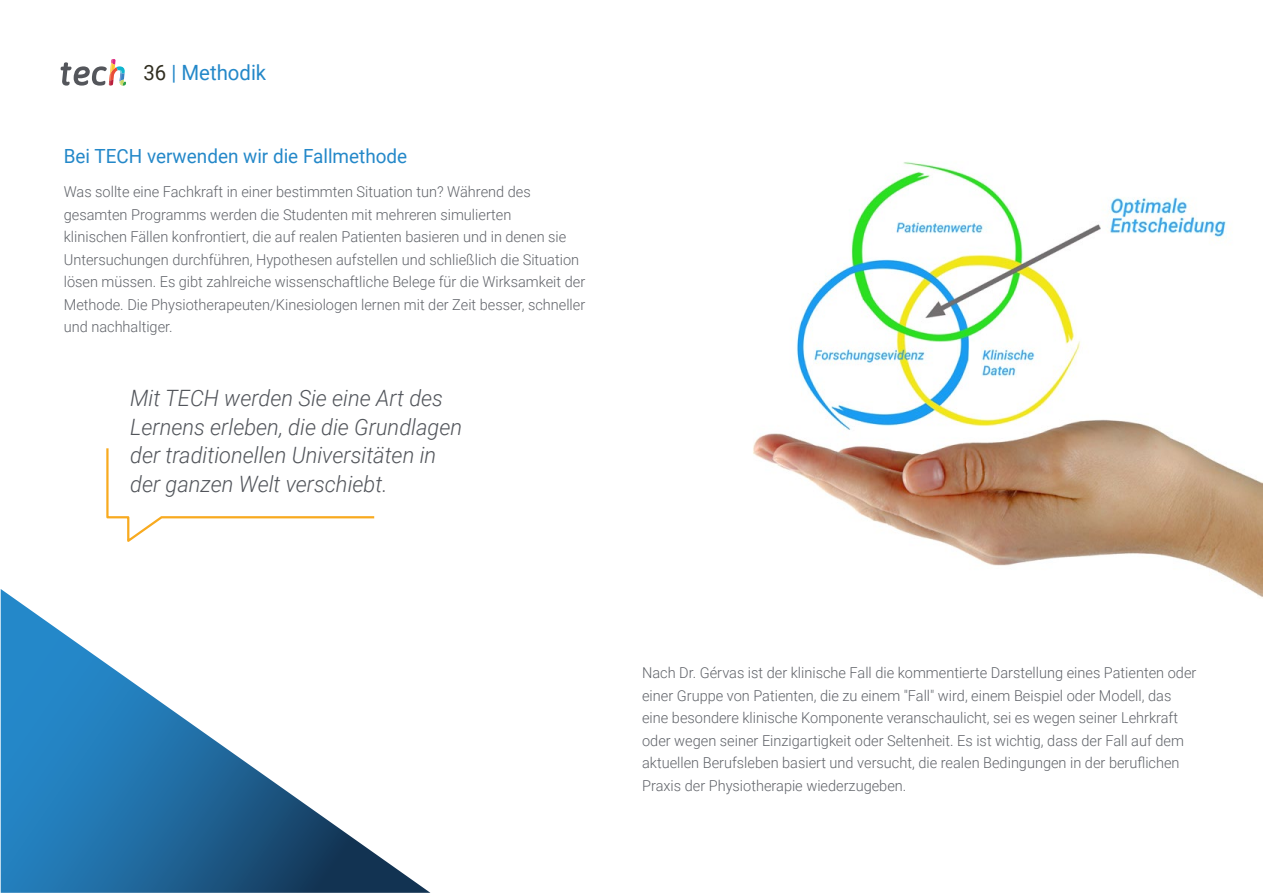
<style>
.page{position:relative;width:1263px;height:893px;background:#fff}
.page>*{position:absolute;margin:0;border:0;box-sizing:border-box;transform-origin:0 0}
.t1{font:italic 300 22.5px/28.5px "Roboto";color:#52555b}
.t2{font:21px "Roboto";color:#2488c9}
.t3{font:19.5px "Roboto";color:#2488c9}
.t4{font:300 15px/22.5px "Roboto";color:#61646a}
.s1{color:#312e20}
</style>
<div class="page">
<img style="left:753px;top:162px;width:510px;height:436px">
<svg style="left:61px;top:59px;width:65px;height:27px"></svg>
<svg style="left:106px;top:448px;width:269px;height:94px"></svg>
<svg style="left:1px;top:589px;width:429px;height:304px"></svg>
<h2 class="t2" style="left:144px;top:57px;width:124px"><span class="s1">36</span> | Methodik</h2>
<h3 class="t3" style="left:64px;top:143px;width:345px">Bei TECH verwenden wir die Fallmethode</h3>
<p class="t4" style="left:64px;top:180px;width:523px">Was sollte eine Fachkraft in einer bestimmten Situation tun? Während des gesamten Programms werden die Studenten mit mehreren simulierten<br>klinischen Fällen konfrontiert, die auf realen Patienten basieren und in denen sie Untersuchungen durchführen, Hypothesen aufstellen und schließlich die Situation lösen müssen. Es gibt zahlreiche wissenschaftliche Belege für die Wirksamkeit der Methode. Die Physiotherapeuten/Kinesiologen lernen mit der Zeit besser, schneller und nachhaltiger.</p>
<h1 class="t1" style="left:130px;top:383px;width:333px">Mit TECH werden Sie eine Art des Lernens erleben, die die Grundlagen der traditionellen Universitäten in der ganzen Welt verschiebt.</h1>
<p class="t4" style="left:642px;top:661px;width:556px">Nach Dr. Gérvas ist der klinische Fall die kommentierte Darstellung eines Patienten oder einer Gruppe von Patienten, die zu einem "Fall" wird, einem Beispiel oder Modell, das eine besondere klinische Komponente veranschaulicht, sei es wegen seiner Lehrkraft oder wegen seiner Einzigartigkeit oder Seltenheit. Es ist wichtig, dass der Fall auf dem aktuellen Berufsleben basiert und versucht, die realen Bedingungen in der beruflichen Praxis der Physiotherapie wiederzugeben.</p>
</div>
